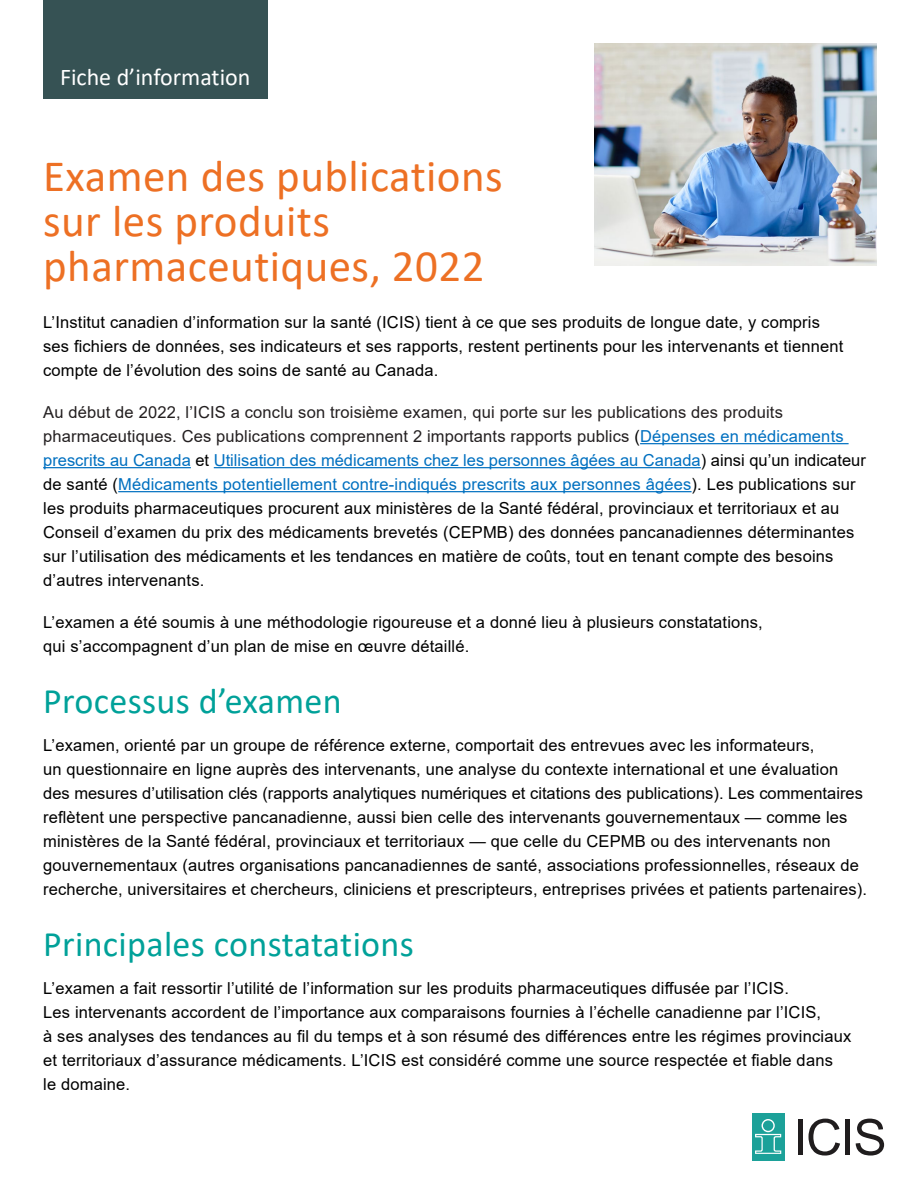
<style>
.page{position:relative;width:918px;height:1188px;background:#fff}
.page>*{position:absolute;margin:0;border:0;box-sizing:border-box;transform-origin:0 0}
.t1{font:45px/45px "Calibri";letter-spacing:.01em;color:#ed7024}
.t2{font:36px "Calibri";letter-spacing:.01em;color:#00a199}
.product_type{font:24px "Calibri";color:#fff}
.body{font:16.5px/24px "Arial";letter-spacing:.01em;color:#000}
.s1{color:#231f20}
.s2{color:#0070c0}
</style>
<div class="page">
<img style="left:594px;top:43px;width:283px;height:222px">
<div style="left:752px;top:1114px;width:32px;height:47px;background:#1ca199"></div>
<svg style="left:755px;top:1119px;width:26px;height:35px"></svg>
<div style="left:798px;top:1119px;width:5px;height:36px;background:#201d1e"></div>
<svg style="left:809px;top:1119px;width:31px;height:37px"></svg>
<div style="left:845px;top:1119px;width:5px;height:36px;background:#201d1e"></div>
<svg style="left:856px;top:1119px;width:28px;height:37px"></svg>
<div style="left:43px;top:0;width:224px;height:98px;background:#365254"></div>
<hr style="left:640px;top:443px;width:209px;height:1px;background:#0070c0">
<hr style="left:43px;top:467px;width:148px;height:1px;background:#0070c0">
<hr style="left:214px;top:467px;width:487px;height:1px;background:#0070c0">
<hr style="left:118px;top:491px;width:574px;height:1px;background:#0070c0">
<p class="product_type" style="left:60px;top:61px;width:192px">Fiche d’information</p>
<h1 class="t1" style="left:43px;top:153px;width:461px">Examen des publications sur les produits pharmaceutiques, 2022</h1>
<p class="body" style="left:43px;top:310px;width:802px">L’Institut canadien d’information sur la santé (ICIS) tient à ce que ses produits de longue date, y compris ses fichiers de données, ses indicateurs et ses rapports, restent pertinents pour les intervenants et tiennent compte de l’évolution des soins de santé au Canada.</p>
<p class="body" style="left:43px;top:400px;width:824px"><span class="s1">Au début de 2022, l’ICIS a conclu son troisième examen, qui porte sur les publications des produits pharmaceutiques. Ces publications comprennent 2 importants rapports publics</span> (<span class="s2">Dépenses en médicaments prescrits au Canada</span> et <span class="s2">Utilisation des médicaments chez les personnes âgées au Canada</span>) ainsi qu’un indicateur de santé (<span class="s2">Médicaments potentiellement contre-indiqués prescrits aux personnes âgées</span>). Les publications sur les produits pharmaceutiques procurent aux ministères de la Santé fédéral, provinciaux et territoriaux et au Conseil d’examen du prix des médicaments brevetés (CEPMB) des données pancanadiennes déterminantes sur l’utilisation des médicaments et les tendances en matière de coûts, tout en tenant compte des besoins d’autres intervenants.</p>
<p class="body" style="left:43px;top:610px;width:721px">L’examen a été soumis à une méthodologie rigoureuse et a donné lieu à plusieurs constatations, qui s’accompagnent d’un plan de mise en œuvre détaillé.</p>
<h2 class="t2" style="left:43px;top:676px;width:300px">Processus d’examen</h2>
<p class="body" style="left:43px;top:733px;width:825px">L’examen, orienté par un groupe de référence externe, comportait des entrevues avec les informateurs,<br>un questionnaire en ligne auprès des intervenants, une analyse du contexte international et une évaluation des mesures d’utilisation clés (rapports analytiques numériques et citations des publications). Les commentaires reflètent une perspective pancanadienne, aussi bien celle des intervenants gouvernementaux — comme les ministères de la Santé fédéral, provinciaux et territoriaux — que celle du CEPMB ou des intervenants non gouvernementaux (autres organisations pancanadiennes de santé, associations professionnelles, réseaux de recherche, universitaires et chercheurs, cliniciens et prescripteurs, entreprises privées et patients partenaires).</p>
<h2 class="t2" style="left:43px;top:919px;width:372px">Principales constatations</h2>
<p class="body" style="left:43px;top:976px;width:810px">L’examen a fait ressortir l’utilité de l’information sur les produits pharmaceutiques diffusée par l’ICIS.<br>Les intervenants accordent de l’importance aux comparaisons fournies à l’échelle canadienne par l’ICIS,<br>à ses analyses des tendances au fil du temps et à son résumé des différences entre les régimes provinciaux et territoriaux d’assurance médicaments. L’ICIS est considéré comme une source respectée et fiable dans<br>le domaine.</p>
</div>
